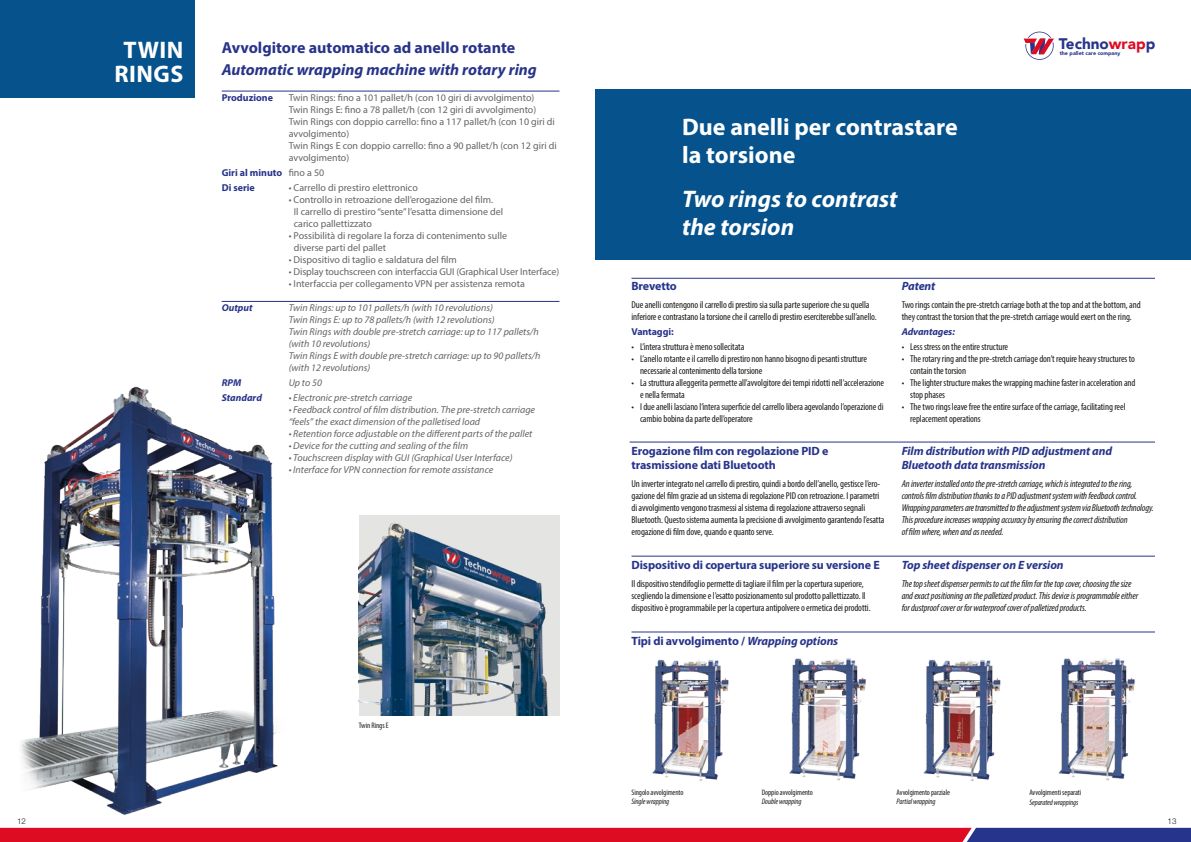
<style>
.page{position:relative;width:1191px;height:842px;background:#fff}
.page>*{position:absolute;margin:0;border:0;box-sizing:border-box;transform-origin:0 0}
.t1{font:700 24px/28px "Myriad Pro";color:#fff}
.t2{font:italic 700 24px/28px "Myriad Pro";color:#fff}
.t3{font:700 24px/24px "Myriad Pro";letter-spacing:.02em;color:#fff;text-align:center}
.t4{font:italic 700 16px "Myriad Pro";color:#273489}
.t5{font:700 16px "Myriad Pro";color:#273489}
.t6{font:900 15.3px "Avenir";color:#27348b}
.t7{font:700 12px/14.4px "Myriad Pro";letter-spacing:-.01em;color:#27348b}
.t8{font:italic 700 12px/14.4px "Myriad Pro";letter-spacing:-.01em;color:#27348b}
.t9{font:condensed 10px/12px "Myriad Pro";letter-spacing:-.01em;color:#1d1d1b}
.t10{font:10px/12px "Myriad Pro";color:#646463}
.t11{font:italic 10px/12px "Myriad Pro";color:#646463}
.t12{font:italic condensed 10px/12px "Myriad Pro";letter-spacing:-.01em;color:#1d1d1b}
.t13{font:700 10px/15px "Myriad Pro";color:#27348b}
.t14{font:italic 700 10px "Myriad Pro";color:#27348b}
.t15{font:condensed 8px "Myriad Pro";letter-spacing:-.01em;color:#1d1d1b}
.t16{font:italic condensed 8px "Myriad Pro";letter-spacing:-.01em;color:#1d1d1b}
.t17{font:300 8px "Helvetica Neue";color:#1d1d1b}
.t18{font:900 5.3px "Avenir";color:#27348b}
.s1{font-weight:400;color:#646463}
.s2{color:#dd0c23}
.s3{font-style:italic}
</style>
<div class="page">
<svg style="left:1023px;top:32px;width:31px;height:28px"></svg>
<svg style="left:0;top:828px;width:1191px;height:14px;background:#bb1436"></svg>
<img style="left:9px;top:386px;width:285px;height:442px">
<div style="left:595px;top:89px;width:596px;height:170px;background:#06528c"></div>
<div style="left:0;top:0;width:194px;height:98px;background:#06528c"></div>
<hr style="left:631px;top:556px;width:524px;height:1px;background:#273489">
<hr style="left:629px;top:441px;width:526px;height:1px;background:#273489">
<hr style="left:631px;top:278px;width:524px;height:1px;background:#27348b">
<img style="left:359px;top:515px;width:201px;height:200px">
<hr style="left:222px;top:91px;width:337px;height:1px;background:#27348b">
<hr style="left:222px;top:301px;width:337px;height:1px;background:#27348b">
<hr style="left:631px;top:631px;width:524px;height:1px;background:#273489">
<img style="left:652px;top:659px;width:77px;height:122px">
<img style="left:789px;top:658px;width:77px;height:123px">
<img style="left:923px;top:659px;width:78px;height:122px">
<img style="left:1058px;top:658px;width:77px;height:123px">
<h1 class="t3" style="left:114px;top:37px;width:70px">TWIN<br>RINGS</h1>
<h2 class="t5" style="left:222px;top:37px;width:295px">Avvolgitore automatico ad anello rotante</h2>
<h2 class="t4" style="left:222px;top:60px;width:317px">Automatic wrapping machine with rotary ring</h2>
<p class="t13" style="left:222px;top:90px;width:53px">Produzione</p>
<p class="t10" style="left:289px;top:92px;width:270px">Twin Rings: fino a 101 pallet/h (con 10 giri di avvolgimento)<br>Twin Rings E: fino a 78 pallet/h (con 12 giri di avvolgimento)<br>Twin Rings con doppio carrello: fino a 117 pallet/h (con 10 giri di avvolgimento)<br>Twin Rings E con doppio carrello: fino a 90 pallet/h (con 12 giri di avvolgimento)</p>
<p class="t13" style="left:222px;top:165px;width:104px">Giri al minuto <span class="s1">fino a 50<br></span>Di serie</p>
<p class="t10" style="left:289px;top:182px;width:131px">• Carrello di prestiro elettronico</p>
<p class="t10" style="left:294px;top:194px;width:211px;text-indent:-5px">• Controllo in retroazione dell’erogazione del film.<br>Il carrello di prestiro “sente” l’esatta dimensione del carico pallettizzato</p>
<p class="t10" style="left:294px;top:230px;width:215px;text-indent:-5px">• Possibilità di regolare la forza di contenimento sulle diverse parti del pallet</p>
<p class="t10" style="left:289px;top:254px;width:170px">• Dispositivo di taglio e saldatura del film</p>
<p class="t10" style="left:289px;top:266px;width:272px">• Display touchscreen con interfaccia GUI (Graphical User Interface)</p>
<p class="t10" style="left:289px;top:278px;width:238px">• Interfaccia per collegamento VPN per assistenza remota</p>
<p class="t14" style="left:222px;top:301px;width:32px">Output</p>
<p class="t11" style="left:289px;top:302px;width:253px">Twin Rings: up to 101 pallets/h (with 10 revolutions)<br>Twin Rings E: up to 78 pallets/h (with 12 revolutions)<br>Twin Rings with double pre-stretch carriage: up to 117 pallets/h (with 10 revolutions)<br>Twin Rings E with double pre-stretch carriage: up to 90 pallets/h (with 12 revolutions)</p>
<p class="t14" style="left:222px;top:376px;width:21px">RPM</p>
<p class="t11" style="left:289px;top:377px;width:35px">Up to 50</p>
<p class="t14" style="left:222px;top:391px;width:42px">Standard</p>
<p class="t11" style="left:289px;top:392px;width:125px">• Electronic pre-stretch carriage</p>
<p class="t11" style="left:289px;top:404px;width:248px">• Feedback control of film distribution. The pre-stretch carriage “feels” the exact dimension of the palletised load</p>
<p class="t11" style="left:289px;top:428px;width:245px">• Retention force adjustable on the different parts of the pallet</p>
<p class="t11" style="left:289px;top:440px;width:181px">• Device for the cutting and sealing of the film</p>
<p class="t11" style="left:289px;top:452px;width:225px">• Touchscreen display with GUI (Graphical User Interface)</p>
<p class="t11" style="left:289px;top:464px;width:206px">• Interface for VPN connection for remote assistance</p>
<p class="t15" style="left:359px;top:720px;width:31px">Twin Rings E</p>
<h1 class="t1" style="left:682px;top:112px;width:277px">Due anelli per contrastare la torsione</h1>
<h1 class="t2" style="left:682px;top:184px;width:217px">Two rings to contrast the torsion</h1>
<h3 class="t6" style="left:1058px;top:31px;width:98px">Techno<span class="s2">wrap</span>p</h3>
<p class="t18" style="left:1059px;top:49px;width:62px">the pallet care company</p>
<p class="t7" style="left:631px;top:279px;width:47px">Brevetto</p>
<p class="t9" style="left:631px;top:299px;width:247px">Due anelli contengono il carrello di prestiro sia sulla parte superiore che su quella inferiore e contrastano la torsione che il carrello di prestiro eserciterebbe sull’anello.</p>
<p class="t13" style="left:631px;top:324px;width:44px">Vantaggi:</p>
<p class="t9" style="left:631px;top:341px;width:114px">• L’intera struttura è meno sollecitata</p>
<p class="t9" style="left:640px;top:353px;width:228px;text-indent:-8px">• L’anello rotante e il carrello di prestiro non hanno bisogno di pesanti strutture necessarie al contenimento della torsione</p>
<p class="t9" style="left:640px;top:377px;width:246px;text-indent:-8px">• La struttura alleggerita permette all’avvolgitore dei tempi ridotti nell’accelerazione e nella fermata</p>
<p class="t9" style="left:640px;top:401px;width:245px;text-indent:-8px">• I due anelli lasciano l’intera superficie del carrello libera agevolando l’operazione di cambio bobina da parte dell’operatore</p>
<p class="t7" style="left:631px;top:443px;width:198px">Erogazione film con regolazione PID e trasmissione dati Bluetooth</p>
<p class="t9" style="left:631px;top:478px;width:254px">Un inverter integrato nel carrello di prestiro, quindi a bordo dell’anello, gestisce l’ero&shy;gazione del film grazie ad un sistema di regolazione PID con retroazione. I parametri di avvolgimento vengono trasmessi al sistema di regolazione attraverso segnali Bluetooth. Questo sistema aumenta la precisione di avvolgimento garantendo l’esatta erogazione di film dove, quando e quanto serve.</p>
<p class="t7" style="left:631px;top:558px;width:250px">Dispositivo di copertura superiore su versione E</p>
<p class="t9" style="left:631px;top:578px;width:241px">Il dispositivo stendifoglio permette di tagliare il film per la copertura superiore, scegliendo la dimensione e l’esatto posizionamento sul prodotto pallettizzato. Il dispositivo è programmabile per la copertura antipolvere o ermetica dei prodotti.</p>
<p class="t7" style="left:631px;top:633px;width:208px">Tipi di avvolgimento / <span class="s3">Wrapping options</span></p>
<p class="t8" style="left:901px;top:279px;width:35px">Patent</p>
<p class="t9" style="left:901px;top:299px;width:240px">Two rings contain the pre-stretch carriage both at the top and at the bottom, and they contrast the torsion that the pre-stretch carriage would exert on the ring.</p>
<p class="t14" style="left:901px;top:325px;width:55px">Advantages:</p>
<p class="t9" style="left:901px;top:341px;width:108px">• Less stress on the entire structure</p>
<p class="t9" style="left:910px;top:353px;width:226px;text-indent:-8px">• The rotary ring and the pre-stretch carriage don’t require heavy structures to contain the torsion</p>
<p class="t9" style="left:910px;top:377px;width:227px;text-indent:-8px">• The lighter structure makes the wrapping machine faster in acceleration and stop phases</p>
<p class="t9" style="left:910px;top:401px;width:217px;text-indent:-8px">• The two rings leave free the entire surface of the carriage, facilitating reel replacement operations</p>
<p class="t8" style="left:901px;top:443px;width:212px">Film distribution with PID adjustment and<br>Bluetooth data transmission</p>
<p class="t12" style="left:901px;top:478px;width:253px">An inverter installed onto the pre-stretch carriage, which is integrated to the ring, controls film distribution thanks to a PID adjustment system with feedback control.<br>Wrapping parameters are transmitted to the adjustment system via Bluetooth technology.<br>This procedure increases wrapping accuracy by ensuring the correct distribution<br>of film where, when and as needed.</p>
<p class="t8" style="left:901px;top:558px;width:163px">Top sheet dispenser on E version</p>
<p class="t12" style="left:901px;top:578px;width:238px">The top sheet dispenser permits to cut the film for the top cover, choosing the size and exact positioning on the palletized product. This device is programmable either for dustproof cover or for waterproof cover of palletized products.</p>
<p class="t15" style="left:631px;top:787px;width:53px">Singolo avvolgimento</p>
<p class="t16" style="left:631px;top:796px;width:39px">Single wrapping</p>
<p class="t15" style="left:761px;top:787px;width:53px">Doppio avvolgimento</p>
<p class="t16" style="left:761px;top:796px;width:41px">Double wrapping</p>
<p class="t15" style="left:896px;top:787px;width:55px">Avvolgimento parziale</p>
<p class="t16" style="left:896px;top:796px;width:40px">Partial wrapping</p>
<p class="t15" style="left:1029px;top:787px;width:53px">Avvolgimenti separati</p>
<p class="t16" style="left:1029px;top:797px;width:51px">Separated wrappings</p>
<p class="t17" style="left:17px;top:816px;width:10px">12</p>
<p class="t17" style="left:1167px;top:816px;width:10px">13</p>
</div>
